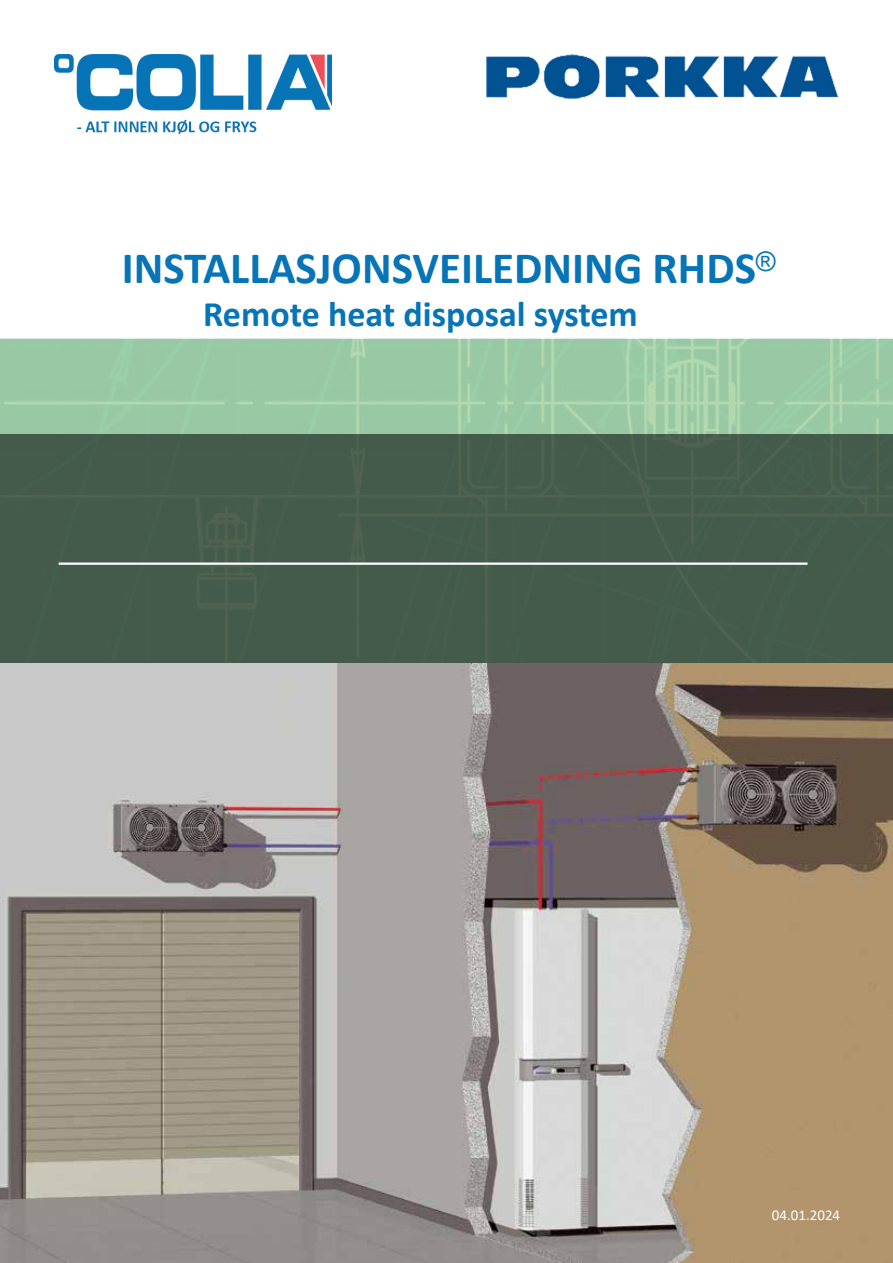
<style>
.page{position:relative;width:893px;height:1263px;background:#fff}
.page>*{position:absolute;margin:0;border:0;box-sizing:border-box;transform-origin:0 0}
.t1{font:700 45px "Calibri";color:#0674b6}
.t2{font:700 36px "Calibri";color:#0674b6}
.t3{font:15px "Calibri";color:#fff}
</style>
<div class="page">
<img style="left:54px;top:54px;width:277px;height:80px">
<img style="left:486px;top:54px;width:353px;height:44px">
<img style="left:0;top:338px;width:893px;height:96px">
<div style="left:0;top:434px;width:893px;height:297px;background:#445b4c"></div>
<hr style="left:59px;top:562px;width:748px;height:3px;background:#fff">
<img style="left:0;top:663px;width:893px;height:600px">
<p class="t1" style="left:122px;top:236px;width:655px">INSTALLASJONSVEILEDNING RHDS<sup>®</sup></p>
<p class="t2" style="left:203px;top:288px;width:436px">Remote heat disposal system</p>
<p class="t3" style="left:772px;top:1205px;width:70px">04.01.2024</p>
</div>
